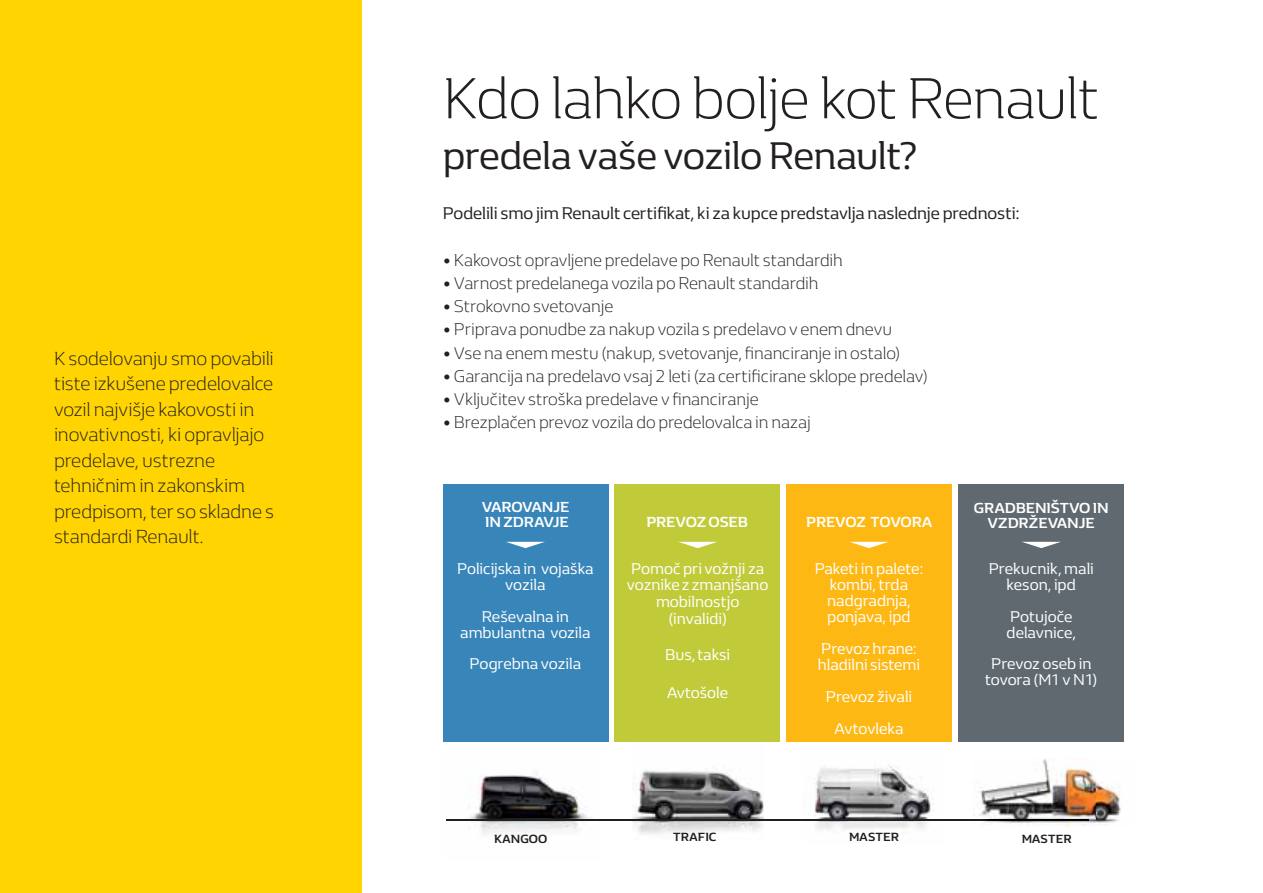
<style>
.page{position:relative;width:1263px;height:893px;background:#fff}
.page>*{position:absolute;margin:0;border:0;box-sizing:border-box;transform-origin:0 0}
.t1{font:300 59.55px "Renault Life";letter-spacing:-.025em;color:#231f20}
.t2{font:39.75px "Renault Life";letter-spacing:-.015em;color:#231f20}
.t3{font:300 19.5px/25.5px "Renault Life";letter-spacing:-.015em;color:#231f20}
.t4{font:300 17.4px "Renault Life";letter-spacing:-.01em;color:#231f20}
.t5{font:17.4px "Renault Life";letter-spacing:-.005em;color:#231f20}
.t6{font:16.05px/15.9px "Renault Life";letter-spacing:-.005em;color:#fff;text-align:center}
.t7{font:700 15px/15px "Renault Life";color:#fff}
.t8{font:700 12.3px "Renault Life";letter-spacing:.015em;color:#231f20}
</style>
<div class="page">
<div style="left:0;top:0;width:361px;height:893px;background:#ffd400"></div>
<img style="left:803px;top:765px;width:141px;height:65px">
<img style="left:632px;top:769px;width:132px;height:65px">
<img style="left:446px;top:775px;width:155px;height:59px">
<hr style="left:446px;top:820px;width:642px;height:1px;background:#231f20">
<img style="left:973px;top:759px;width:148px;height:67px">
<img style="left:973px;top:820px;width:115px;height:1px">
<div style="left:786px;top:484px;width:166px;height:258px;background:#fdb813"></div>
<div style="left:958px;top:484px;width:166px;height:258px;background:#606970"></div>
<div style="left:614px;top:484px;width:166px;height:258px;background:#c1cb3a"></div>
<div style="left:443px;top:484px;width:166px;height:258px;background:#3885b9"></div>
<svg style="left:506px;top:542px;width:38px;height:6px"></svg>
<svg style="left:679px;top:542px;width:38px;height:6px"></svg>
<svg style="left:850px;top:542px;width:38px;height:6px"></svg>
<svg style="left:1022px;top:542px;width:38px;height:6px"></svg>
<p class="t3" style="left:54px;top:347px;width:222px">K sodelovanju smo povabili tiste izkušene predelovalce vozil najvišje kakovosti in inovativnosti, ki opravljajo predelave, ustrezne tehničnim in zakonskim predpisom, ter so skladne s standardi Renault.</p>
<h1 class="t1" style="left:443px;top:76px;width:658px">Kdo lahko bolje kot Renault</h1>
<h2 class="t2" style="left:443px;top:141px;width:476px">predela vaše vozilo Renault?</h2>
<p class="t5" style="left:443px;top:207px;width:578px">Podelili smo jim Renault certifikat, ki za kupce predstavlja naslednje prednosti:</p>
<p class="t4" style="left:443px;top:253px;width:401px">• Kakovost opravljene predelave po Renault standardih</p>
<p class="t4" style="left:443px;top:277px;width:377px">• Varnost predelanega vozila po Renault standardih</p>
<p class="t4" style="left:443px;top:300px;width:172px">• Strokovno svetovanje</p>
<p class="t4" style="left:443px;top:323px;width:451px">• Priprava ponudbe za nakup vozila s predelavo v enem dnevu</p>
<p class="t4" style="left:443px;top:346px;width:459px">• Vse na enem mestu (nakup, svetovanje, financiranje in ostalo)</p>
<p class="t4" style="left:443px;top:369px;width:487px">• Garancija na predelavo vsaj 2 leti (za certificirane sklope predelav)</p>
<p class="t4" style="left:443px;top:393px;width:317px">• Vključitev stroška predelave v financiranje</p>
<p class="t4" style="left:443px;top:416px;width:369px">• Brezplačen prevoz vozila do predelovalca in nazaj</p>
<p class="t7" style="left:482px;top:501px;width:89px">VAROVANJE<br>IN ZDRAVJE</p>
<p class="t6" style="left:457px;top:562px;width:138px">Policijska in vojaška vozila</p>
<p class="t6" style="left:460px;top:610px;width:132px">Reševalna in ambulantna vozila</p>
<p class="t6" style="left:470px;top:658px;width:113px">Pogrebna vozila</p>
<p class="t7" style="left:646px;top:516px;width:103px">PREVOZ OSEB</p>
<p class="t7" style="left:806px;top:516px;width:127px">PREVOZ TOVORA</p>
<p class="t6" style="left:627px;top:562px;width:143px;line-height:16.6px">Pomoč pri vožnji za voznike z zmanjšano mobilnostjo (invalidi)</p>
<p class="t6" style="left:665px;top:648px;width:66px">Bus, taksi</p>
<p class="t6" style="left:667px;top:686px;width:62px">Avtošole</p>
<p class="t6" style="left:815px;top:563px;width:110px">Paketi in palete: kombi, trda nadgradnja, ponjava, ipd</p>
<p class="t6" style="left:818px;top:642px;width:104px;text-align:left">Prevoz hrane: hladilni sistemi</p>
<p class="t6" style="left:826px;top:682px;width:88px;line-height:32px">Prevoz živali<br>Avtovleka</p>
<p class="t7" style="left:974px;top:502px;width:136px;text-align:center">GRADBENIŠTVO IN<br>VZDRŽEVANJE</p>
<p class="t6" style="left:989px;top:562px;width:107px">Prekucnik, mali keson, ipd</p>
<p class="t6" style="left:1006px;top:610px;width:71px;text-align:left">Potujoče delavnice,</p>
<p class="t6" style="left:985px;top:658px;width:114px">Prevoz oseb in tovora (M1 v N1)</p>
<p class="t8" style="left:494px;top:834px;width:55px">KANGOO</p>
<p class="t8" style="left:673px;top:832px;width:45px">TRAFIC</p>
<p class="t8" style="left:849px;top:832px;width:52px">MASTER</p>
<p class="t8" style="left:1022px;top:834px;width:52px">MASTER</p>
</div>
